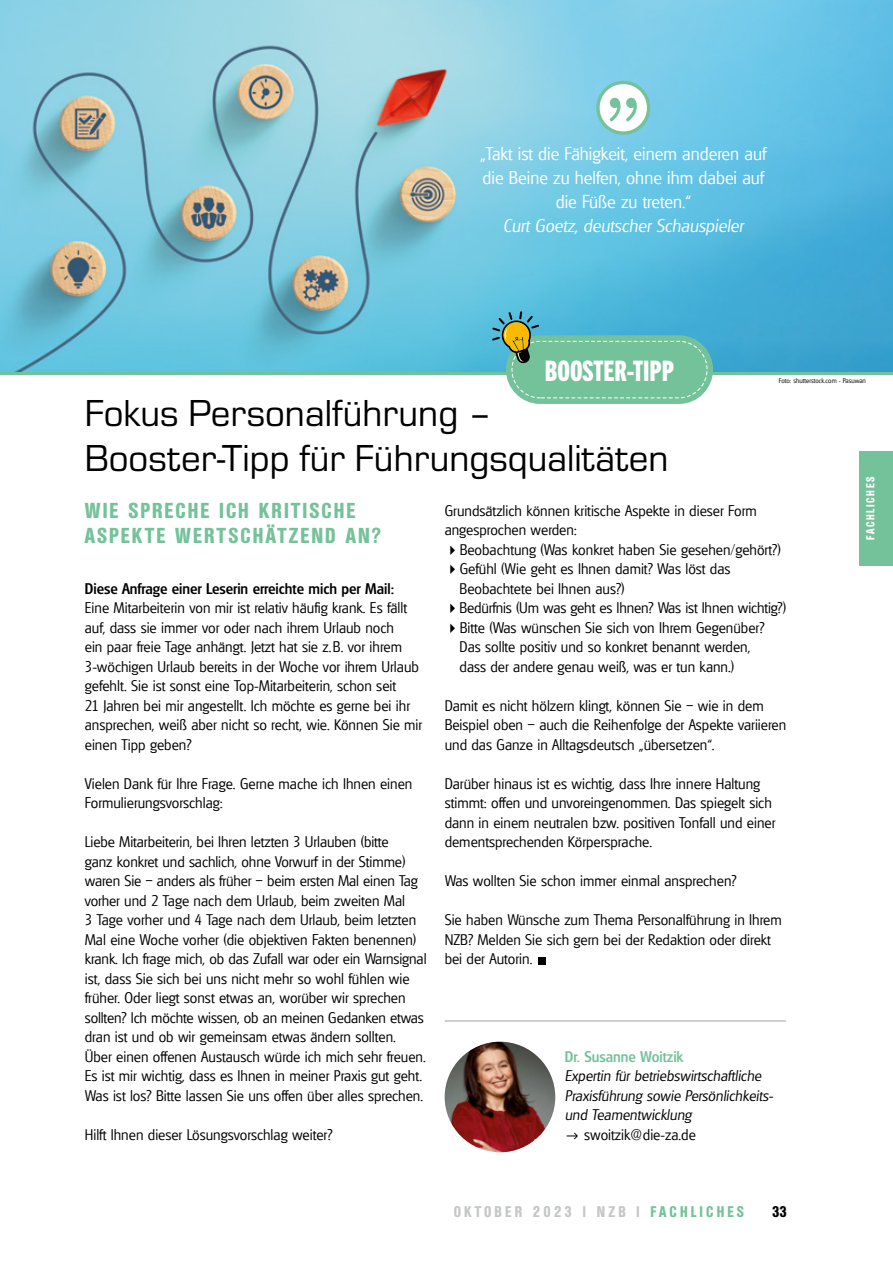
<style>
.page{position:relative;width:893px;height:1263px;background:#fff}
.page>*{position:absolute;margin:0;border:0;box-sizing:border-box;transform-origin:0 0}
.t1{font:700 57px "Arial";color:#000}
.t2{font:39px/45px "Micro Square";color:#000}
.t3{font:28.35px "Trade Gothic Next LT Pro Hv Cm";color:#fff}
.t4{font:700 condensed 21px/25.2px "Olympia";letter-spacing:.105em;color:#74c29a}
.t5{font:300 18px/24px "Glasgow";color:#fff;text-align:center}
.t6{font:italic 300 18px "Glasgow";color:#fff}
.t7{font:300 15px/19.5px "Glasgow";color:#000}
.t8{font:italic 300 15px/19.5px "Glasgow";color:#000}
.t9{font:500 15px "Glasgow";color:#000}
.t10{font:700 condensed 15px "Olympia";letter-spacing:.215em;color:#c5c7c7}
.t11{font:500 15px "Glasgow";color:#74c29a}
.t12{font:700 condensed 15px "Olympia";color:#000}
.t13{font:700 condensed 11.25px "Olympia";letter-spacing:.15em;color:#fff}
.t14{font:300 6.75px "Glasgow";color:#000}
.s1{color:#74c29a}
</style>
<div class="page">
<div style="left:860px;top:451px;width:33px;height:115px;background:#74c29a"></div>
<img style="left:0;top:0;width:893px;height:372px">
<img style="left:445px;top:1042px;width:110px;height:110px;border-radius:55px">
<hr style="left:445px;top:1020px;width:341px;height:1px;background:#9d9e9e">
<hr style="left:0;top:372px;width:893px;height:3px;background:#74c29a">
<div style="left:506px;top:335px;width:207px;height:69px;background:#74c29a;border-radius:34px"></div>
<svg style="left:492px;top:311px;width:215px;height:87px"></svg>
<svg style="left:596px;top:80px;width:54px;height:55px"></svg>
<p class="t5" style="left:480px;top:141px;width:287px">„Takt ist die Fähigkeit, einem anderen auf die Beine zu helfen, ohne ihm dabei auf die Füße zu treten.“</p>
<p class="t6" style="left:503px;top:215px;width:242px">Curt Goetz, deutscher Schauspieler</p>
<h3 class="t3" style="left:545px;top:352px;width:131px">BOOSTER-TIPP</h3>
<p class="t14" style="left:779px;top:376px;width:89px">Foto: shutterstock.com - Pasuwan</p>
<h2 class="t2" style="left:85px;top:392px;width:585px">Fokus Personalführung –<br>Booster-Tipp für Führungsqualitäten</h2>
<h3 class="t4" style="left:85px;top:498px;width:298px">WIE SPRECHE ICH KRITISCHE<br>ASPEKTE WERTSCHÄTZEND AN?</h3>
<p class="t9" style="left:85px;top:579px;width:311px">Diese Anfrage einer Leserin erreichte mich per Mail:</p>
<p class="t7" style="left:85px;top:598px;width:339px">Eine Mitarbeiterin von mir ist relativ häufig krank. Es fällt auf, dass sie immer vor oder nach ihrem Urlaub noch<br>ein paar freie Tage anhängt. Jetzt hat sie z.B. vor ihrem 3-wöchigen Urlaub bereits in der Woche vor ihrem Urlaub gefehlt. Sie ist sonst eine Top-Mitarbeiterin, schon seit<br>21 Jahren bei mir angestellt. Ich möchte es gerne bei ihr ansprechen, weiß aber nicht so recht, wie. Können Sie mir einen Tipp geben?</p>
<p class="t7" style="left:85px;top:774px;width:329px">Vielen Dank für Ihre Frage. Gerne mache ich Ihnen einen<br>Formulierungsvorschlag:</p>
<p class="t7" style="left:85px;top:832px;width:343px">Liebe Mitarbeiterin, bei Ihren letzten 3 Urlauben (bitte<br>ganz konkret und sachlich, ohne Vorwurf in der Stimme) waren Sie – anders als früher – beim ersten Mal einen Tag vorher und 2 Tage nach dem Urlaub, beim zweiten Mal<br>3 Tage vorher und 4 Tage nach dem Urlaub, beim letzten Mal eine Woche vorher (die objektiven Fakten benennen) krank. Ich frage mich, ob das Zufall war oder ein Warnsignal ist, dass Sie sich bei uns nicht mehr so wohl fühlen wie früher. Oder liegt sonst etwas an, worüber wir sprechen sollten? Ich möchte wissen, ob an meinen Gedanken etwas dran ist und ob wir gemeinsam etwas ändern sollten.<br>Über einen offenen Austausch würde ich mich sehr freuen.<br>Es ist mir wichtig, dass es Ihnen in meiner Praxis gut geht.<br>Was ist los? Bitte lassen Sie uns offen über alles sprechen.</p>
<p class="t7" style="left:85px;top:1125px;width:249px">Hilft Ihnen dieser Lösungsvorschlag weiter?</p>
<p class="t7" style="left:445px;top:501px;width:314px">Grundsätzlich können kritische Aspekte in dieser Form angesprochen werden:</p>
<p class="t7" style="left:459px;top:540px;width:328px">Beobachtung (Was konkret haben Sie gesehen/gehört?)<br>Gefühl (Wie geht es Ihnen damit? Was löst das Beobachtete bei Ihnen aus?)<br>Bedürfnis (Um was geht es Ihnen? Was ist Ihnen wichtig?)<br>Bitte (Was wünschen Sie sich von Ihrem Gegenüber?<br>Das sollte positiv und so konkret benannt werden,<br>dass der andere genau weiß, was er tun kann.)</p>
<p class="t7" style="left:445px;top:696px;width:343px">Damit es nicht hölzern klingt, können Sie – wie in dem<br>Beispiel oben – auch die Reihenfolge der Aspekte variieren und das Ganze in Alltagsdeutsch „übersetzen“.</p>
<p class="t7" style="left:445px;top:774px;width:332px">Darüber hinaus ist es wichtig, dass Ihre innere Haltung stimmt: offen und unvoreingenommen. Das spiegelt sich dann in einem neutralen bzw. positiven Tonfall und einer dementsprechenden Körpersprache.</p>
<p class="t7" style="left:445px;top:871px;width:293px">Was wollten Sie schon immer einmal ansprechen?</p>
<p class="t7" style="left:445px;top:910px;width:339px">Sie haben Wünsche zum Thema Personalführung in Ihrem<br>NZB? Melden Sie sich gern bei der Redaktion oder direkt bei der Autorin.</p>
<h1 class="t1" style="left:534px;top:912px;width:17px">.</h1>
<p class="t11" style="left:565px;top:1047px;width:120px">Dr. Susanne Woitzik</p>
<p class="t8" style="left:565px;top:1066px;width:210px">Expertin für betriebswirtschaftliche<br>Praxisführung sowie Persönlichkeits&shy;und Teamentwicklung</p>
<p class="t7" style="left:584px;top:1125px;width:113px">swoitzik@die-za.de</p>
<p class="t10" style="left:454px;top:1203px;width:292px">OKTOBER 2023 | NZB | <span class="s1">FACHLICHES</span></p>
<p class="t12" style="left:772px;top:1203px;width:16px">33</p>
<p class="t13" style="left:864px;top:540px;width:65px;rotate:-90deg">FACHLICHES</p>
</div>
